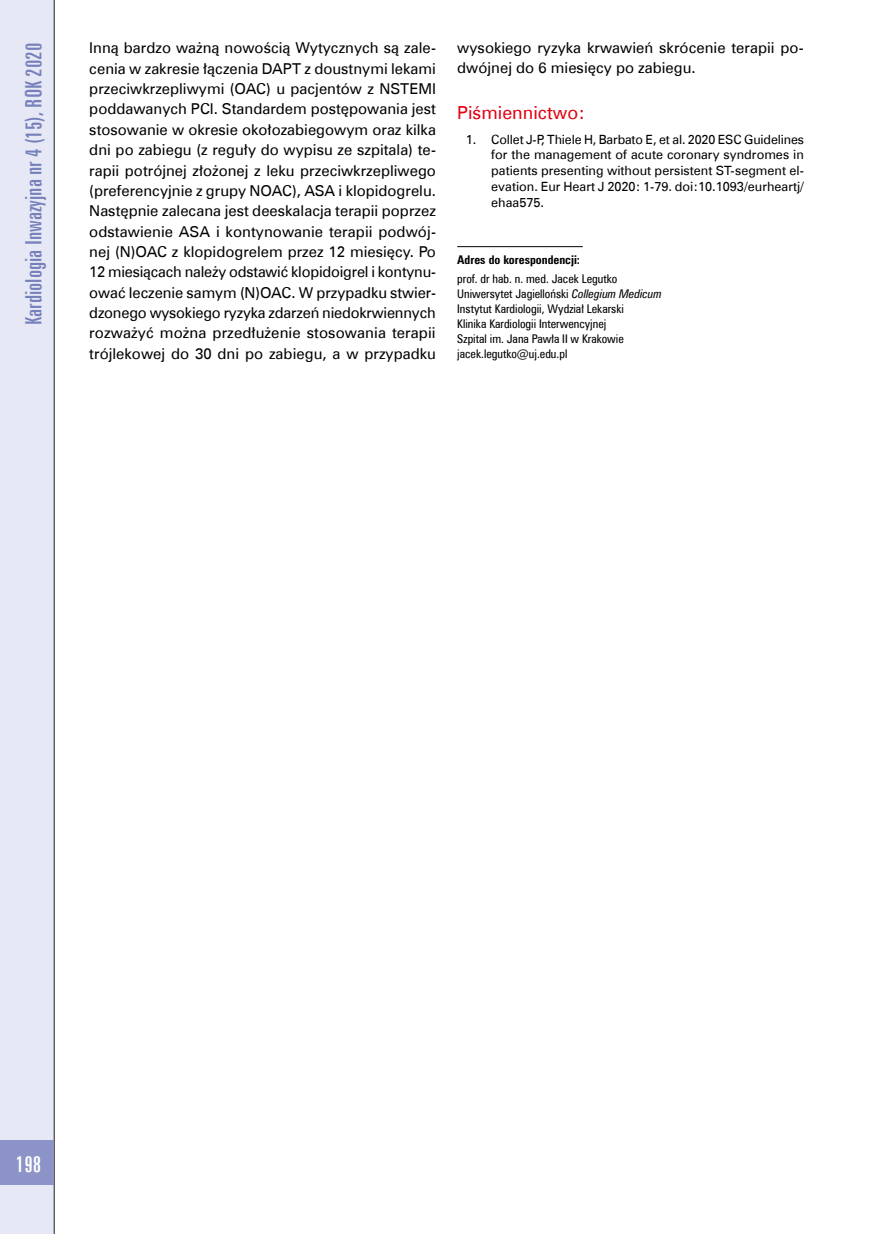
<style>
.page{position:relative;width:872px;height:1234px;background:#fff}
.page>*{position:absolute;margin:0;border:0;box-sizing:border-box;transform-origin:0 0}
.t1{font:22.5px "Zurich X Cn EU";color:#7680bb;scale:1.07 1}
.t2{font:22.5px "Zurich X Cn EU";color:#fff;scale:1.07 1}
.t3{font:18px "Zurich EU";color:#e30313}
.t4{font:15px/20.4px "Zurich EU";color:#000;text-align:justify}
.t5{font:12.75px/15.8px "Zurich EU";color:#000;text-align:justify}
.t6{font:12px/15px "Zurich Cn EU";color:#000}
.t7{font:700 12px "Zurich Cn EU";color:#000}
.s1{font-style:italic}
</style>
<div class="page">
<div style="left:0;top:0;width:54px;height:1233px;background:#e7e8f5"></div>
<hr style="left:54px;top:0;width:1px;height:1233px;background:#1d1c18">
<div style="left:0;top:1140px;width:54px;height:44px;background:#8c93c6"></div>
<hr style="left:457px;top:246px;width:126px;height:1px;background:#000">
<h1 class="t1" style="left:20px;top:325px;width:265px;rotate:-90deg">Kardiologia Inwazyjna nr 4 (15), ROK 2020</h1>
<p class="t4" style="left:89px;top:38px;width:348px">Inną bardzo ważną nowością Wytycznych są zale&shy;cenia w zakresie łączenia DAPT z doustnymi lekami przeciwkrzepliwymi (OAC) u pacjentów z NSTEMI poddawanych PCI. Standardem postępowania jest stosowanie w okresie okołozabiegowym oraz kilka dni po zabiegu (z reguły do wypisu ze szpitala) te&shy;rapii potrójnej złożonej z leku przeciwkrzepliwego (preferencyjnie z grupy NOAC), ASA i klopidogrelu.<br>Następnie zalecana jest deeskalacja terapii poprzez odstawienie ASA i kontynowanie terapii podwój&shy;nej (N)OAC z klopidogrelem przez 12 miesięcy. Po 12 miesiącach należy odstawić klopidoigrel i kontynu&shy;ować leczenie samym (N)OAC. W przypadku stwier&shy;dzonego wysokiego ryzyka zdarzeń niedokrwiennych rozważyć można przedłużenie stosowania terapii trójlekowej do 30 dni po zabiegu, a w przypadku</p>
<p class="t4" style="left:457px;top:38px;width:348px;line-height:19.5px">wysokiego ryzyka krwawień skrócenie terapii po&shy;dwójnej do 6 miesięcy po zabiegu.</p>
<p class="t3" style="left:457px;top:102px;width:129px">Piśmiennictwo:</p>
<p class="t5" style="left:491px;top:131px;width:314px;text-indent:-26px">1. Collet J-P, Thiele H, Barbato E, et al. 2020 ESC Guidelines for the management of acute coronary syndromes in patients presenting without persistent ST-segment el&shy;evation. Eur Heart J 2020: 1-79. doi:10.1093/eurheartj/ ehaa575.</p>
<p class="t7" style="left:457px;top:252px;width:124px">Adres do korespondencji:</p>
<p class="t6" style="left:457px;top:271px;width:206px">prof. dr hab. n. med. Jacek Legutko Uniwersytet Jagielloński <span class="s1">Collegium Medicum </span>Instytut Kardiologii, Wydział Lekarski<br>Klinika Kardiologii Interwencyjnej<br>Szpital im. Jana Pawła II w Krakowie jacek.legutko@uj.edu.pl</p>
<h1 class="t2" style="left:16px;top:1150px;width:25px">198</h1>
</div>
